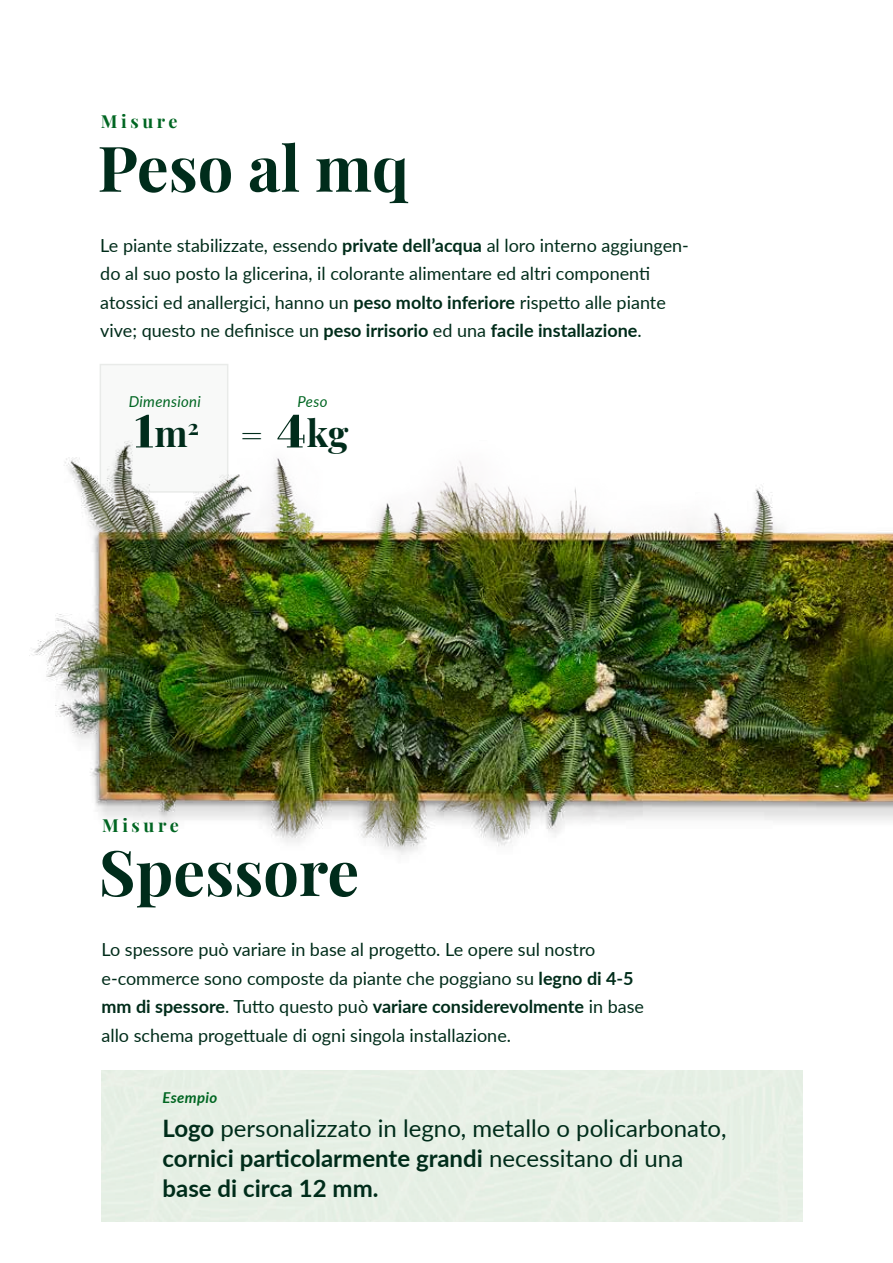
<style>
.page{position:relative;width:893px;height:1263px;background:#fff}
.page>*{position:absolute;margin:0;border:0;box-sizing:border-box;transform-origin:0 0}
.t1{font:700 63px "Playfair Display";color:#002c1b}
.t2{font:56.25px "Rozha One";color:#002c1b}
.t3{font:700 36.75px "Playfair Display";color:#002c1b}
.t4{font:24px/30px "Lato";color:#002c1a}
.t5{font:18px/28.5px "Lato";color:#002c1a}
.t6{font:700 18px "Playfair Display";letter-spacing:.2em;color:#062}
.t7{font:italic 15px "Lato";letter-spacing:.01em;color:#062}
.t8{font:italic 700 15px "Lato";letter-spacing:.02em;color:#062}
.s1{font-weight:700}
.s2{font-family:"Playfair Display";font-weight:700;font-size:36.75px}
.s3{font-family:"Rozha One";font-weight:400;font-size:56.25px}
</style>
<div class="page">
<div style="left:100px;top:365px;width:128px;height:127px;background:#f8f9f8"></div>
<div style="left:100px;top:364px;width:128px;height:129px;border:2px solid #e9ebe9"></div>
<img style="left:31px;top:440px;width:862px;height:415px">
<p class="t6" style="left:101px;top:107px;width:78px">Misure</p>
<h1 class="t1" style="left:98px;top:119px;width:313px">Peso al mq</h1>
<p class="t5" style="left:100px;top:230px;width:590px">Le piante stabilizzate, essendo <span class="s1">private dell’acqua</span> al loro interno aggiungen&shy;do al suo posto la glicerina, il colorante alimentare ed altri componenti atossici ed anallergici, hanno un <span class="s1">peso molto inferiore</span> rispetto alle piante vive; questo ne definisce un <span class="s1">peso irrisorio</span> ed una <span class="s1">facile installazione</span>.</p>
<p class="t7" style="left:129px;top:391px;width:74px">Dimensioni</p>
<p class="t7" style="left:298px;top:391px;width:32px">Peso</p>
<h2 class="t2" style="left:133px;top:391px;width:67px">1<span class="s2">m</span><sup>2</sup></h2>
<h3 class="t3" style="left:240px;top:405px;width:110px">= <span class="s3">4</span>kg</h3>
<p class="t6" style="left:102px;top:811px;width:78px">Misure</p>
<h1 class="t1" style="left:99px;top:823px;width:262px">Spessore</h1>
<p class="t5" style="left:101px;top:935px;width:544px">Lo spessore può variare in base al progetto. Le opere sul nostro e-commerce sono composte da piante che poggiano su <span class="s1">legno di 4-5 mm di spessore</span>. Tutto questo può <span class="s1">variare considerevolmente</span> in base allo schema progettuale di ogni singola installazione.</p>
<p class="t8" style="left:163px;top:1086px;width:56px">Esempio</p>
<h3 class="t4" style="left:163px;top:1112px;width:565px"><span class="s1">Logo</span> personalizzato in legno, metallo o policarbonato, <span class="s1">cornici particolarmente grandi</span> necessitano di una <span class="s1">base di circa 12 mm.</span></h3>
</div>
